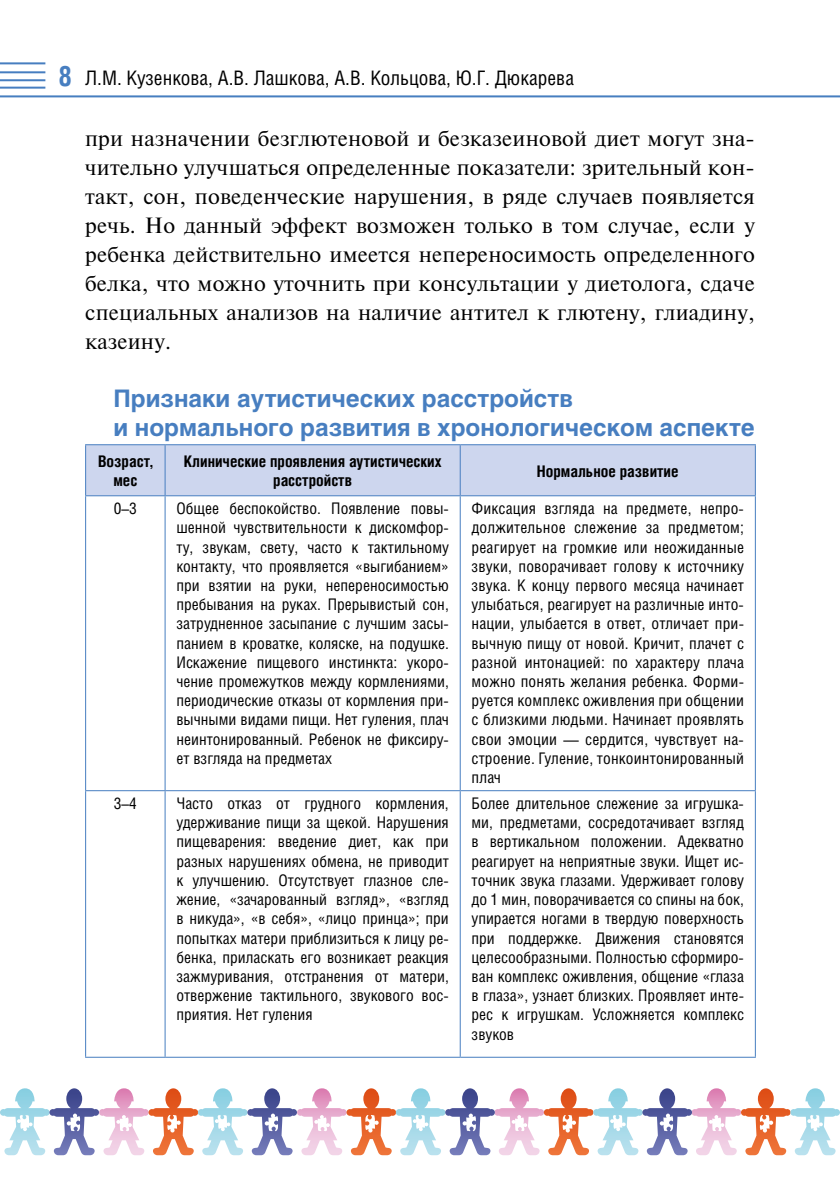
<style>
.page{position:relative;width:840px;height:1191px;background:#fff}
.page>*{position:absolute;margin:0;border:0;box-sizing:border-box;transform-origin:0 0}
.t1{font:700 24px/29px "Helios C";color:#477ec0}
.t2{font:22px/29px "Newton";letter-spacing:.01em;color:#000;text-align:justify}
.t3{font:20px "Helios Cond C";color:#000}
.t4{font:16px/19.2px "Helios Cond C";color:#000;text-align:justify}
.t5{font:700 16px/19.2px "Helios Cond C";color:#000;text-align:center}
.s1{font-weight:700;font-size:28px;color:#477ec0}
</style>
<div class="page">
<hr style="left:0;top:62px;width:45px;height:2px;background:#477ec0">
<hr style="left:0;top:71px;width:45px;height:2px;background:#477ec0">
<hr style="left:0;top:79px;width:45px;height:2px;background:#477ec0">
<hr style="left:0;top:87px;width:45px;height:2px;background:#477ec0">
<hr style="left:0;top:95px;width:839px;height:2px;background:#477ec0">
<svg style="left:0;top:1088px;width:839px;height:67px"></svg>
<div style="left:86px;top:445px;width:668px;height:50px;background:#cdd6ee"></div>
<hr style="left:85px;top:444px;width:80px;height:1px;background:#477ec0">
<hr style="left:85px;top:445px;width:1px;height:50px;background:#477ec0">
<hr style="left:165px;top:444px;width:295px;height:1px;background:#477ec0">
<hr style="left:164px;top:445px;width:1px;height:50px;background:#477ec0">
<hr style="left:460px;top:444px;width:295px;height:1px;background:#477ec0">
<hr style="left:459px;top:445px;width:1px;height:50px;background:#477ec0">
<hr style="left:754px;top:445px;width:1px;height:50px;background:#477ec0">
<hr style="left:85px;top:495px;width:80px;height:1px;background:#477ec0">
<hr style="left:85px;top:496px;width:1px;height:294px;background:#477ec0">
<hr style="left:165px;top:495px;width:295px;height:1px;background:#477ec0">
<hr style="left:164px;top:496px;width:1px;height:294px;background:#477ec0">
<hr style="left:460px;top:495px;width:295px;height:1px;background:#477ec0">
<hr style="left:459px;top:496px;width:1px;height:294px;background:#477ec0">
<hr style="left:754px;top:496px;width:1px;height:294px;background:#477ec0">
<hr style="left:85px;top:790px;width:80px;height:1px;background:#477ec0">
<hr style="left:85px;top:791px;width:1px;height:265px;background:#477ec0">
<hr style="left:165px;top:790px;width:295px;height:1px;background:#477ec0">
<hr style="left:164px;top:791px;width:1px;height:265px;background:#477ec0">
<hr style="left:460px;top:790px;width:295px;height:1px;background:#477ec0">
<hr style="left:459px;top:791px;width:1px;height:265px;background:#477ec0">
<hr style="left:754px;top:791px;width:1px;height:265px;background:#477ec0">
<hr style="left:85px;top:1056px;width:80px;height:1px;background:#477ec0">
<hr style="left:165px;top:1056px;width:295px;height:1px;background:#477ec0">
<hr style="left:460px;top:1056px;width:295px;height:1px;background:#477ec0">
<p class="t3" style="left:58px;top:66px;width:517px"><span class="s1">8</span> Л.М. Кузенкова, А.В. Лашкова, А.В. Кольцова, Ю.Г. Дюкарева</p>
<p class="t2" style="left:85px;top:123px;width:671px">при назначении безглютеновой и безказеиновой диет могут зна&shy;чительно улучшаться определенные показатели: зрительный кон&shy;такт, сон, поведенческие нарушения, в ряде случаев появляется речь. Но данный эффект возможен только в том случае, если у ребенка действительно имеется непереносимость определенного белка, что можно уточнить при консультации у диетолога, сдаче специальных анализов на наличие антител к глютену, глиадину, казеину.</p>
<h1 class="t1" style="left:113px;top:384px;width:642px">Признаки аутистических расстройств<br>и нормального развития в хронологическом аспекте</h1>
<p class="t5" style="left:98px;top:451px;width:56px">Возраст, мес</p>
<p class="t5" style="left:184px;top:451px;width:259px">Клинические проявления аутистических расстройств</p>
<p class="t5" style="left:536px;top:461px;width:143px">Нормальное развитие</p>
<p class="t4" style="left:114px;top:498px;width:25px">0–3</p>
<p class="t4" style="left:176px;top:498px;width:274px">Общее беспокойство. Появление повы&shy;шенной чувствительности к дискомфор&shy;ту, звукам, свету, часто к тактильному контакту, что проявляется «выгибанием» при взятии на руки, непереносимостью пребывания на руках. Прерывистый сон, затрудненное засыпание с лучшим засы&shy;панием в кроватке, коляске, на подушке.<br>Искажение пищевого инстинкта: укоро&shy;чение промежутков между кормлениями, периодические отказы от кормления при&shy;вычными видами пищи. Нет гуления, плач неинтонированный. Ребенок не фиксиру&shy;ет взгляда на предметах</p>
<p class="t4" style="left:471px;top:498px;width:274px">Фиксация взгляда на предмете, непро&shy;должительное слежение за предметом; реагирует на громкие или неожиданные звуки, поворачивает голову к источнику звука. К концу первого месяца начинает улыбаться, реагирует на различные инто&shy;нации, улыбается в ответ, отличает при&shy;вычную пищу от новой. Кричит, плачет с разной интонацией: по характеру плача можно понять желания ребенка. Форми&shy;руется комплекс оживления при общении с близкими людьми. Начинает проявлять свои эмоции — сердится, чувствует на&shy;строение. Гуление, тонкоинтонированный плач</p>
<p class="t4" style="left:114px;top:793px;width:25px">3–4</p>
<p class="t4" style="left:176px;top:793px;width:274px">Часто отказ от грудного кормления, удерживание пищи за щекой. Нарушения пищеварения: введение диет, как при разных нарушениях обмена, не приводит к улучшению. Отсутствует глазное сле&shy;жение, «зачарованный взгляд», «взгляд в никуда», «в себя», «лицо принца»; при попытках матери приблизиться к лицу ре&shy;бенка, приласкать его возникает реакция зажмуривания, отстранения от матери, отвержение тактильного, звукового вос&shy;приятия. Нет гуления</p>
<p class="t4" style="left:471px;top:793px;width:274px">Более длительное слежение за игрушка&shy;ми, предметами, сосредотачивает взгляд в вертикальном положении. Адекватно реагирует на неприятные звуки. Ищет ис&shy;точник звука глазами. Удерживает голову до 1 мин, поворачивается со спины на бок, упирается ногами в твердую поверхность при поддержке. Движения становятся целесообразными. Полностью сформиро&shy;ван комплекс оживления, общение «глаза в глаза», узнает близких. Проявляет инте&shy;рес к игрушкам. Усложняется комплекс звуков</p>
</div>
